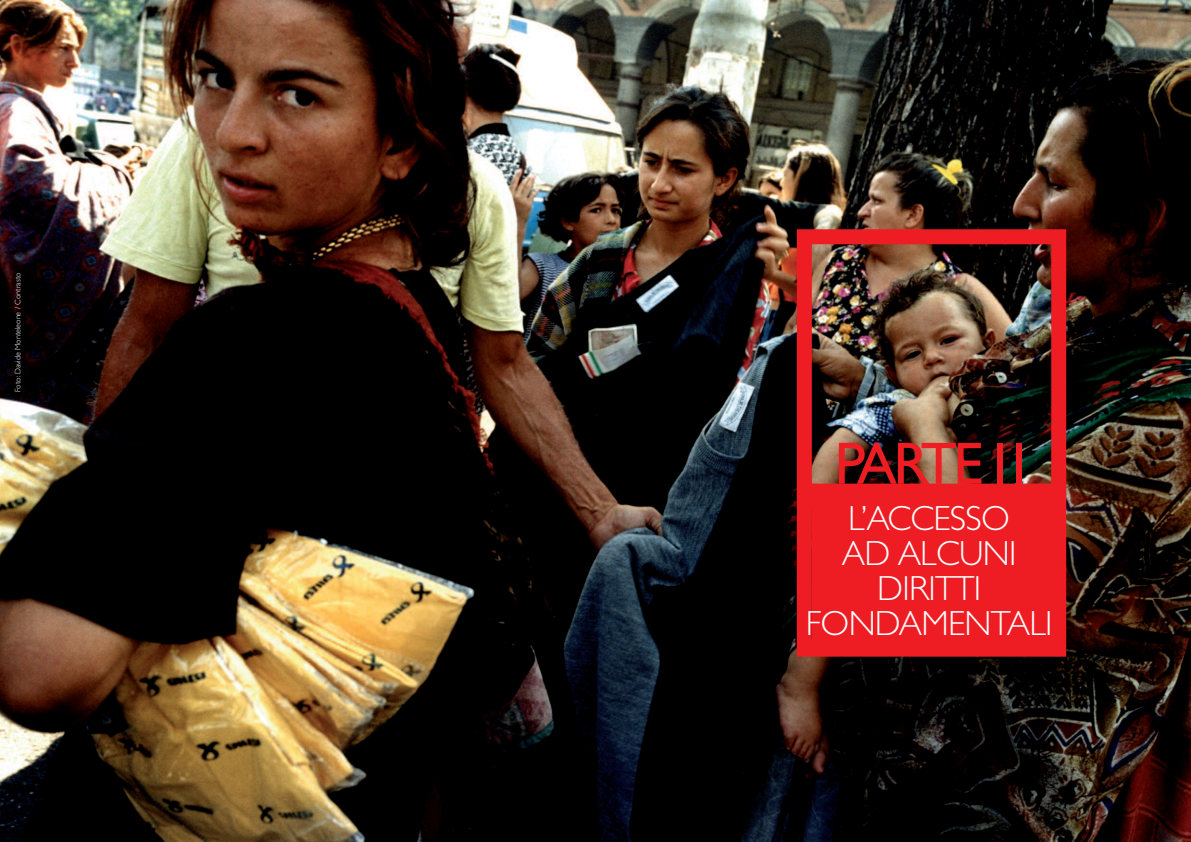
<style>
.page{position:relative;width:1191px;height:842px;background:#fff}
.page>*{position:absolute;margin:0;border:0;box-sizing:border-box;transform-origin:0 0}
.t1{font:60px "Gill Sans";letter-spacing:-.06em;color:#ee1d23}
.t2{font:300 35px/35px "Gill Sans";letter-spacing:-.02em;color:#fff;text-align:center}
.t3{font:300 8px "Gill Sans";color:#fff}
</style>
<div class="page">
<img style="left:0;top:0;width:1191px;height:842px">
<div style="left:797px;top:229px;width:269px;height:270px;border:15px solid #ee1d23"></div>
<div style="left:812px;top:508px;width:239px;height:134px;background:#ee1d23"></div>
<div style="left:797px;top:493px;width:269px;height:164px;border:15px solid #ee1d23"></div>
<p class="t3" style="left:15px;top:392px;width:121px;rotate:-90deg">Foto: Davide Monteleone / Contrasto</p>
<h1 class="t1" style="left:834px;top:441px;width:194px">PARTE1I</h1>
<p class="t2" style="left:806px;top:504px;width:248px">L’ACCESSO<br>AD ALCUNI<br>DIRITTI<br>FONDAMENTALI</p>
</div>
